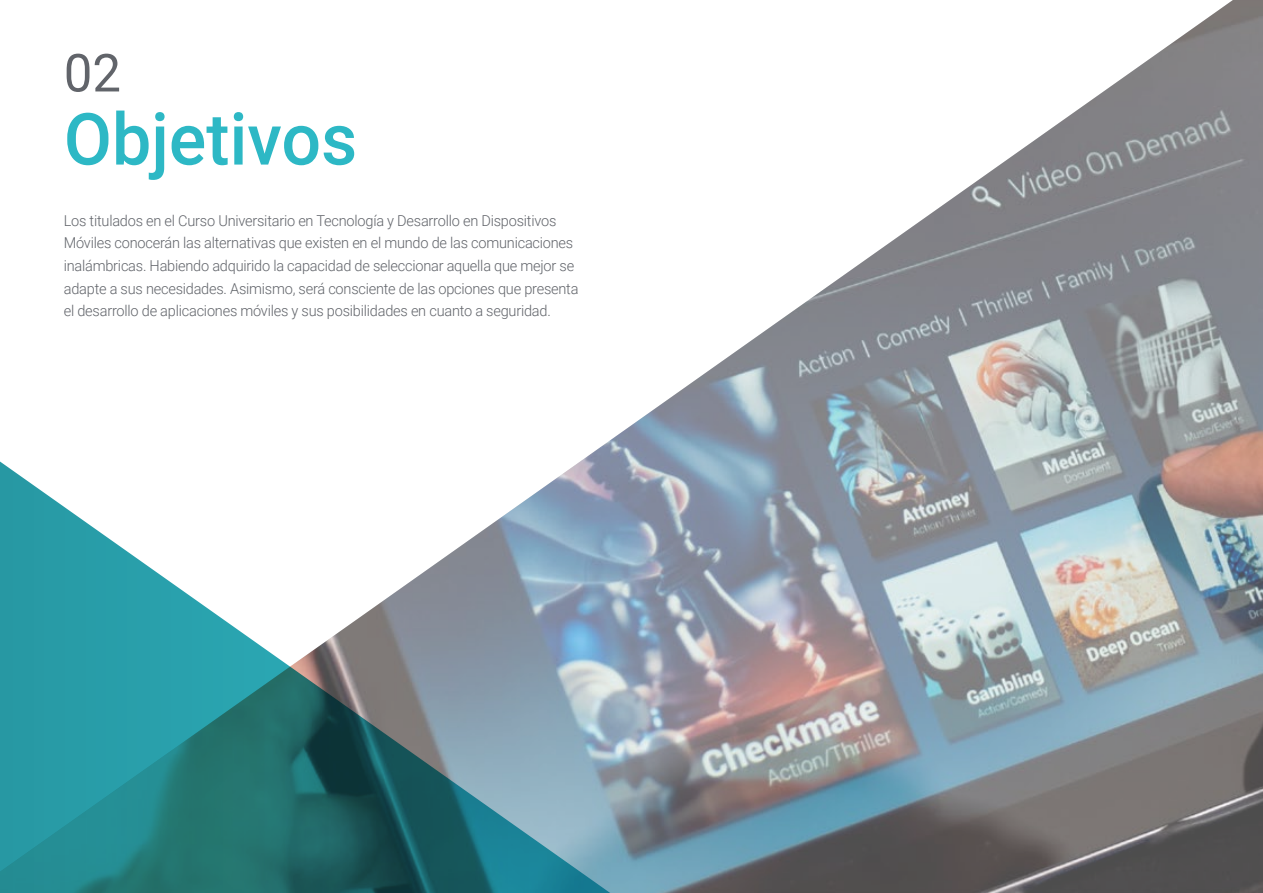
<style>
.page{position:relative;width:1263px;height:893px;background:#fff}
.page>*{position:absolute;margin:0;border:0;box-sizing:border-box;transform-origin:0 0}
.t1{font:500 72px "Roboto";color:#2db8c5}
.t2{font:52.5px "Roboto";color:#61646a}
.t3{font:300 15px/22.5px "Roboto";letter-spacing:-.015em;color:#61646a}
</style>
<div class="page">
<img style="left:602px;top:0;width:661px;height:893px">
<svg style="left:0;top:446px;width:640px;height:447px"></svg>
<h2 class="t2" style="left:64px;top:36px;width:59px">02</h2>
<h1 class="t1" style="left:64px;top:89px;width:295px">Objetivos</h1>
<p class="t3" style="left:64px;top:209px;width:516px">Los titulados en el Curso Universitario en Tecnología y Desarrollo en Dispositivos Móviles conocerán las alternativas que existen en el mundo de las comunicaciones inalámbricas. Habiendo adquirido la capacidad de seleccionar aquella que mejor se adapte a sus necesidades. Asimismo, será consciente de las opciones que presenta el desarrollo de aplicaciones móviles y sus posibilidades en cuanto a seguridad.</p>
</div>
